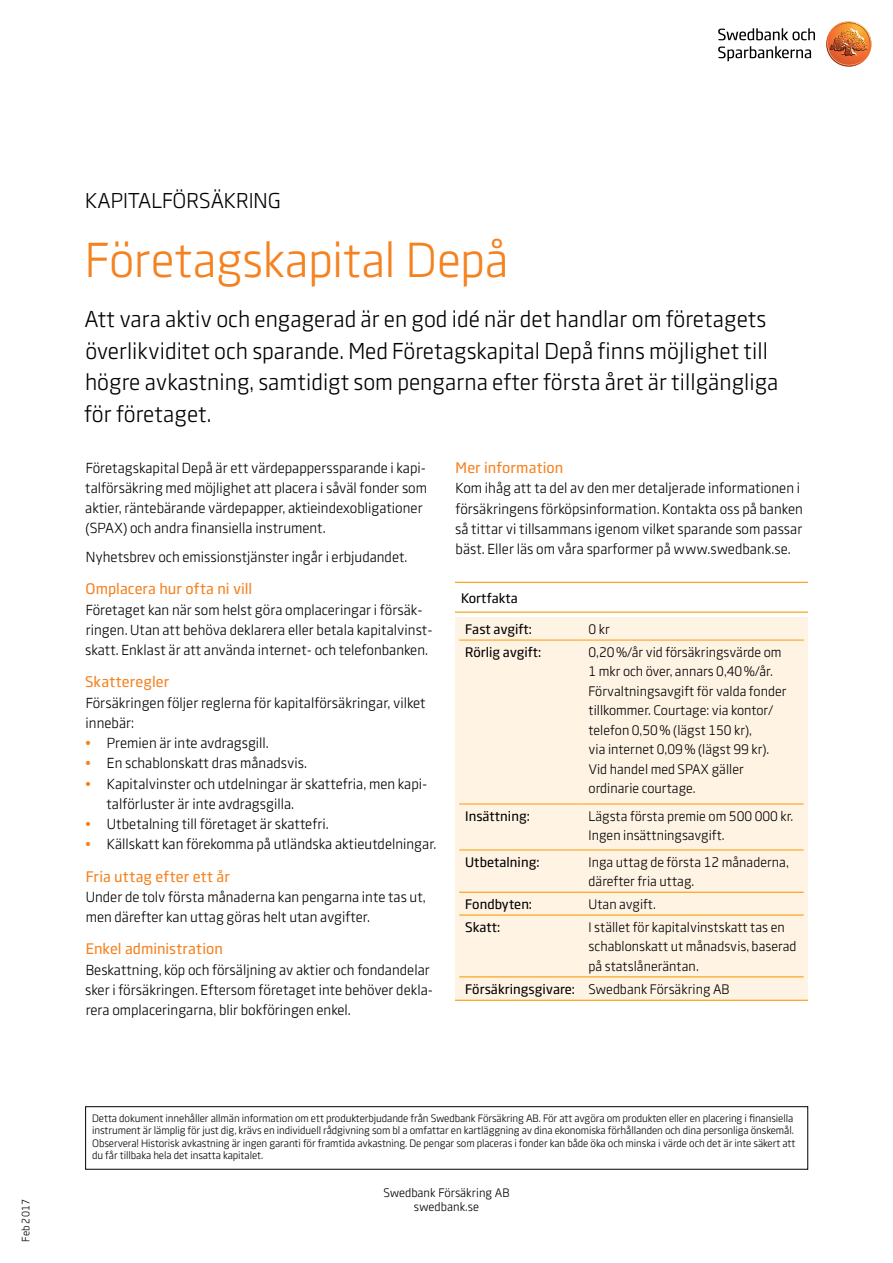
<style>
.page{position:relative;width:893px;height:1263px;background:#fff}
.page>*{position:absolute;margin:0;border:0;box-sizing:border-box;transform-origin:0 0}
.t1{font:48px "Swedbank Sans";letter-spacing:-.005em;color:#f58220}
.t2{font:22.5px/31.5px "Swedbank Sans";color:#000}
.t3{font:21px "Swedbank Sans";color:#000}
.t4{font:500 15px "Swedbank Sans";letter-spacing:.005em;color:#f58220}
.t5{font:14.25px/20.2px "Swedbank Sans";color:#000}
.t6{font:13.5px/19.5px "Swedbank Sans";color:#000}
.t7{font:500 13.5px "Swedbank Sans";color:#000}
.t8{font:12px/14.4px "Swedbank Sans";color:#000;text-align:center}
.t9{font:10.5px/12.6px "Swedbank Sans";letter-spacing:-.01em;color:#000}
.s1{color:#f58220}
.s2{font-weight:500}
</style>
<div class="page">
<div style="left:455px;top:617px;width:353px;height:383px;background:#fff3e4"></div>
<hr style="left:455px;top:611px;width:353px;height:2px;background:#faa627">
<hr style="left:455px;top:582px;width:353px;height:1px;background:#faa627">
<hr style="left:455px;top:1000px;width:353px;height:1px;background:#faa627">
<hr style="left:459px;top:639px;width:124px;height:2px;background:#faa627">
<hr style="left:583px;top:639px;width:221px;height:2px;background:#faa627">
<hr style="left:459px;top:803px;width:124px;height:1px;background:#faa627">
<hr style="left:583px;top:803px;width:221px;height:1px;background:#faa627">
<hr style="left:459px;top:849px;width:124px;height:1px;background:#faa627">
<hr style="left:583px;top:849px;width:221px;height:1px;background:#faa627">
<hr style="left:459px;top:892px;width:124px;height:1px;background:#faa627">
<hr style="left:583px;top:892px;width:221px;height:1px;background:#faa627">
<hr style="left:459px;top:914px;width:124px;height:2px;background:#faa627">
<hr style="left:583px;top:914px;width:221px;height:2px;background:#faa627">
<hr style="left:459px;top:976px;width:124px;height:1px;background:#faa627">
<hr style="left:583px;top:976px;width:221px;height:1px;background:#faa627">
<div style="left:85px;top:1106px;width:723px;height:63px;border:1px solid #000"></div>
<svg style="left:827px;top:21px;width:45px;height:46px"></svg>
<svg style="left:718px;top:28px;width:97px;height:12px"></svg>
<svg style="left:718px;top:46px;width:93px;height:15px"></svg>
<p class="t9" style="left:20px;top:1242px;width:44px;rotate:-90deg">Feb 2017</p>
<h3 class="t3" style="left:85px;top:188px;width:197px">KAPITALFÖRSÄKRING</h3>
<h1 class="t1" style="left:85px;top:232px;width:425px">Företagskapital Depå</h1>
<p class="t2" style="left:84px;top:303px;width:696px">Att vara aktiv och engagerad är en god idé när det handlar om företagets överlikviditet och sparande. Med Företagskapital Depå finns möjlighet till högre avkastning, samtidigt som pengarna efter första året är tillgängliga för företaget.</p>
<p class="t5" style="left:85px;top:457px;width:343px">Företagskapital Depå är ett värdepapperssparande i kapi&shy;talförsäkring med möjlighet att placera i såväl fonder som aktier, räntebärande värdepapper, aktieindexobligationer (SPAX) och andra finansiella instrument.</p>
<p class="t5" style="left:86px;top:547px;width:323px">Nyhetsbrev och emissionstjänster ingår i erbjudandet.</p>
<p class="t4" style="left:86px;top:580px;width:168px">Omplacera hur ofta ni vill</p>
<p class="t5" style="left:85px;top:599px;width:349px">Företaget kan när som helst göra omplaceringar i försäk&shy;ringen. Utan att behöva deklarera eller betala kapitalvinst&shy;skatt. Enklast är att använda internet- och telefonbanken.</p>
<p class="t4" style="left:85px;top:673px;width:86px">Skatteregler</p>
<p class="t5" style="left:86px;top:692px;width:342px">Försäkringen följer reglerna för kapitalförsäkringar, vilket innebär:</p>
<p class="t5" style="left:85px;top:733px;width:185px"><span class="s1">•</span> Premien är inte avdragsgill.</p>
<p class="t5" style="left:85px;top:753px;width:224px"><span class="s1">•</span> En schablonskatt dras månadsvis.</p>
<p class="t5" style="left:106px;top:773px;width:322px;text-indent:-22px"><span class="s1">•</span> Kapitalvinster och utdelningar är skattefria, men kapi&shy;talförluster är inte avdragsgilla.</p>
<p class="t5" style="left:85px;top:814px;width:245px"><span class="s1">•</span> Utbetalning till företaget är skattefri.</p>
<p class="t5" style="left:85px;top:834px;width:353px"><span class="s1">•</span> Källskatt kan förekomma på utländska aktieutdelningar.</p>
<p class="t4" style="left:86px;top:867px;width:146px">Fria uttag efter ett år</p>
<p class="t5" style="left:86px;top:887px;width:342px">Under de tolv första månaderna kan pengarna inte tas ut, men därefter kan uttag göras helt utan avgifter.</p>
<p class="t4" style="left:86px;top:940px;width:139px">Enkel administration</p>
<p class="t5" style="left:85px;top:959px;width:349px">Beskattning, köp och försäljning av aktier och fondandelar sker i försäkringen. Eftersom företaget inte behöver dekla&shy;rera omplaceringarna, blir bokföringen enkel.</p>
<p class="t4" style="left:456px;top:459px;width:109px">Mer information</p>
<p class="t5" style="left:455px;top:478px;width:349px">Kom ihåg att ta del av den mer detaljerade informationen i försäkringens förköpsinformation. Kontakta oss på banken så tittar vi tillsammans igenom vilket sparande som passar bäst. Eller läs om våra sparformer på www.swedbank.se.</p>
<p class="t7" style="left:461px;top:590px;width:58px">Kortfakta</p>
<p class="t7" style="left:465px;top:621px;width:68px">Fast avgift:</p>
<p class="t6" style="left:589px;top:619px;width:23px">0 kr</p>
<p class="t7" style="left:465px;top:644px;width:78px">Rörlig avgift:</p>
<p class="t6" style="left:589px;top:642px;width:200px">0,20%/år vid försäkringsvärde om<br>1 mkr och över, annars 0,40%/år.<br>Förvaltningsavgift för valda fonder tillkommer. Courtage: via kontor/ telefon 0,50% (lägst 150 kr),<br>via internet 0,09% (lägst 99 kr).<br>Vid handel med SPAX gäller ordinarie courtage.</p>
<p class="t7" style="left:465px;top:808px;width:66px">Insättning:</p>
<p class="t6" style="left:589px;top:806px;width:206px">Lägsta första premie om 500 000 kr.<br>Ingen insättningsavgift.</p>
<p class="t7" style="left:465px;top:854px;width:76px">Utbetalning:</p>
<p class="t6" style="left:589px;top:852px;width:202px">Inga uttag de första 12 månaderna, därefter fria uttag.</p>
<p class="t7" style="left:465px;top:896px;width:68px">Fondbyten:</p>
<p class="t6" style="left:589px;top:894px;width:69px">Utan avgift.</p>
<p class="t7" style="left:465px;top:919px;width:37px">Skatt:</p>
<p class="t6" style="left:589px;top:917px;width:210px">I stället för kapitalvinstskatt tas en schablonskatt ut månadsvis, baserad på statslåneräntan.</p>
<p class="t6" style="left:465px;top:979px;width:266px"><span class="s2">Försäkringsgivare:</span> Swedbank Försäkring AB</p>
<p class="t9" style="left:92px;top:1111px;width:705px">Detta dokument innehåller allmän information om ett produkterbjudande från Swedbank Försäkring AB. För att avgöra om produkten eller en placering i finansiella instrument är lämplig för just dig, krävs en individuell rådgivning som bl a omfattar en kartläggning av dina ekonomiska förhållanden och dina personliga önskemål.<br>Observera! Historisk avkastning är ingen garanti för framtida avkastning. De pengar som placeras i fonder kan både öka och minska i värde och det är inte säkert att du får tillbaka hela det insatta kapitalet.</p>
<p class="t8" style="left:383px;top:1185px;width:128px">Swedbank Försäkring AB swedbank.se</p>
</div>
